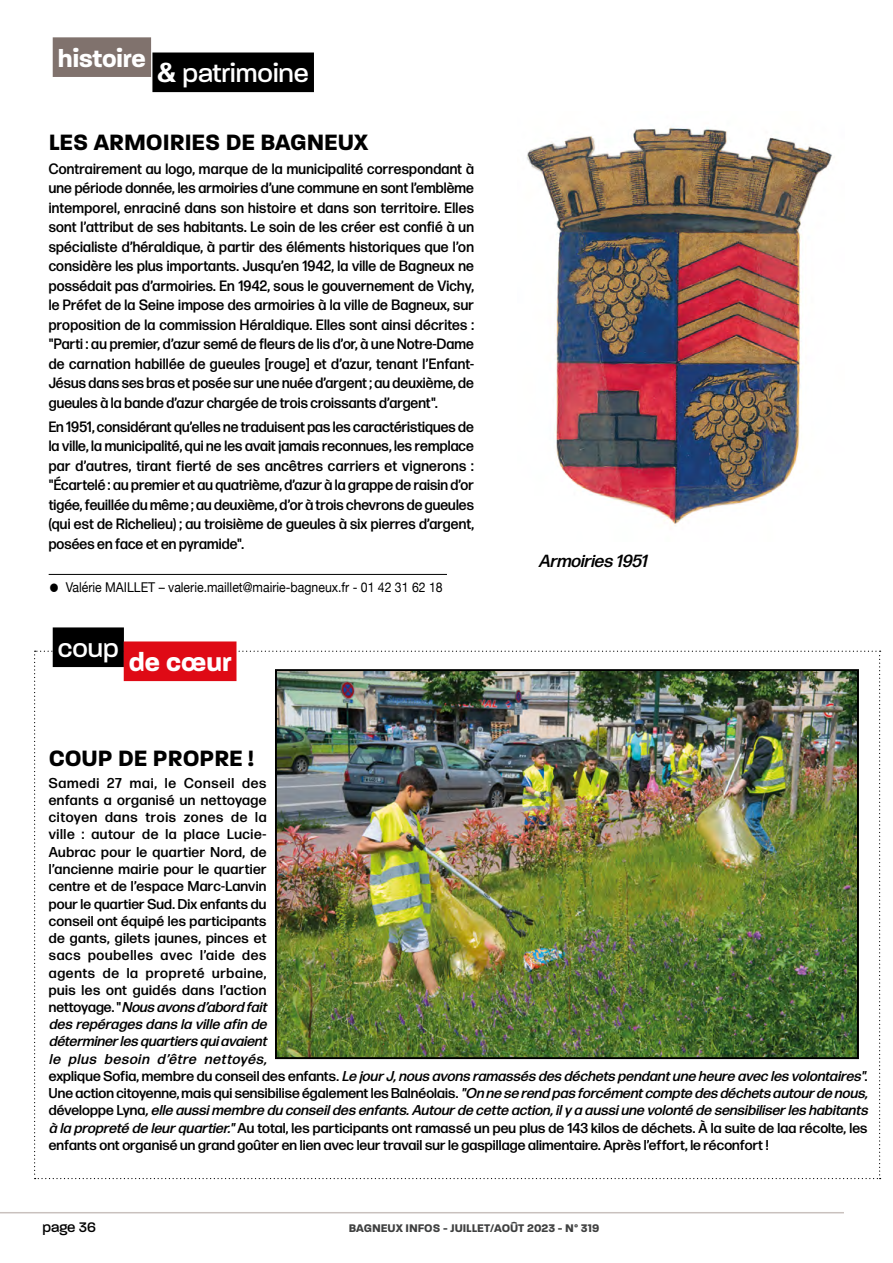
<style>
.page{position:relative;width:893px;height:1263px;background:#fff}
.page>*{position:absolute;margin:0;border:0;box-sizing:border-box;transform-origin:0 0}
.t1{font:500 27px "Paralucent";color:#fff}
.t2{font:700 27px "Paralucent";color:#fff}
.t3{font:700 25.5px "Paralucent";color:#fff}
.t4{font:700 24px "Paralucent";color:#000}
.t5{font:italic 500 17.55px "Forma DJR Deck";color:#000}
.t6{font:500 15px/19.5px "Forma DJR Deck";letter-spacing:.01em;color:#000;text-align:justify;scale:.95 1}
.t7{font:500 15px "Paralucent";color:#000}
.t8{font:500 14.25px/17.2px "Forma DJR Deck";letter-spacing:.015em;color:#000}
.t9{font:13.5px "Helvetica Neue";color:#000;scale:.91 1}
.t10{font:700 12px "Paralucent";color:#3f4040}
.s1{font-family:"Forma DJR Deck";font-weight:700}
.s2{font-style:italic}
</style>
<div class="page">
<hr style="left:0;top:1212px;width:844px;height:1px;background:#c9c1be">
<div style="left:53px;top:37px;width:98px;height:40px;background:#80726d"></div>
<div style="left:152px;top:53px;width:162px;height:39px;background:#000"></div>
<svg style="left:34px;top:651px;width:847px;height:528px"></svg>
<hr style="left:49px;top:574px;width:398px;height:1px;background:#000">
<img style="left:527px;top:127px;width:305px;height:398px">
<img style="left:278px;top:672px;width:578px;height:384px">
<div style="left:275px;top:669px;width:584px;height:390px;border:2px solid #000"></div>
<div style="left:53px;top:627px;width:71px;height:40px;background:#000"></div>
<div style="left:124px;top:641px;width:112px;height:40px;background:#df0a15"></div>
<h2 class="t3" style="left:58px;top:43px;width:90px">histoire</h2>
<h1 class="t1" style="left:158px;top:57px;width:153px"><span class="s1">&amp;</span> patrimoine</h1>
<h3 class="t4" style="left:49px;top:128px;width:321px">LES ARMOIRIES DE BAGNEUX</h3>
<p class="t6" style="left:49px;top:159px;width:449px">Contrairement au logo, marque de la municipalité correspondant à une période donnée, les armoiries d’une commune en sont l’emblème intemporel, enraciné dans son histoire et dans son territoire. Elles sont l’attribut de ses habitants. Le soin de les créer est confié à un spécialiste d’héraldique, à partir des éléments historiques que l’on considère les plus importants. Jusqu’en 1942, la ville de Bagneux ne possédait pas d’armoiries. En 1942, sous le gouvernement de Vichy, le Préfet de la Seine impose des armoiries à la ville de Bagneux, sur proposition de la commission Héraldique. Elles sont ainsi décrites : "Parti : au premier, d’azur semé de fleurs de lis d’or, à une Notre-Dame de carnation habillée de gueules [rouge] et d’azur, tenant l’Enfant-Jésus dans ses bras et posée sur une nuée d’argent ; au deuxième, de gueules à la bande d’azur chargée de trois croissants d’argent".</p>
<p class="t6" style="left:49px;top:416px;width:449px">En 1951, considérant qu’elles ne traduisent pas les caractéristiques de la ville, la municipalité, qui ne les avait jamais reconnues, les remplace par d’autres, tirant fierté de ses ancêtres carriers et vignerons : "Écartelé : au premier et au quatrième, d’azur à la grappe de raisin d’or tigée, feuillée du même ; au deuxième, d’or à trois chevrons de gueules (qui est de Richelieu) ; au troisième de gueules à six pierres d’argent, posées en face et en pyramide".</p>
<p class="t9" style="left:49px;top:577px;width:434px">● Valérie MAILLET – valerie.maillet@mairie-bagneux.fr - 01 42 31 62 18</p>
<h1 class="t1" style="left:58px;top:632px;width:62px">coup</h1>
<h1 class="t2" style="left:129px;top:646px;width:104px">de cœur</h1>
<p class="t5" style="left:538px;top:549px;width:114px">Armoiries 1951</p>
<h3 class="t4" style="left:49px;top:744px;width:207px">COUP DE PROPRE !</h3>
<p class="t8" style="left:49px;top:774px;width:824px">Samedi 27 mai, le Conseil des<br>enfants a organisé un nettoyage<br>citoyen dans trois zones de la<br>ville : autour de la place Lucie-<br>Aubrac pour le quartier Nord, de<br>l’ancienne mairie pour le quartier<br>centre et de l’espace Marc-Lanvin<br>pour le quartier Sud. Dix enfants du<br>conseil ont équipé les participants<br>de gants, gilets jaunes, pinces et<br>sacs poubelles avec l’aide des<br>agents de la propreté urbaine,<br>puis les ont guidés dans l’action<br>n e t t o y a g e . " <span class="s2">Nous avons d’abord fait<br>des repérages dans la ville afin de<br>déterminerles quartiers quiavaient<br>le plus besoin d’être nettoyés,<br></span>e x p l i q u e S o f i a , m e m b r e d u c o n s e i l d e s e n f a n t s . <span class="s2">Le jourJ,nous avons ramassés des déchets pendantune heure avec les volontaires"</span>.<br>Une action citoyenne, mais qui sensibilise également les Balnéolais. <span class="s2">"On ne se rend pas forcémentcompte des déchets autourde nous, </span>d é v e l o p p e Ly n a <span class="s2">,elle aussimembre du conseildes enfants.Autourde cette action,ily a aussiune volonté de sensibiliserles habitants à la propreté de leurquartier."</span>Au total, les participants ont ramassé un peu plus de 143 kilos de déchets. À la suite de laa récolte, les enfants ont organisé un grand goûter en lien avec leur travail sur le gaspillage alimentaire. Après l’effort, le réconfort !</p>
<p class="t7" style="left:43px;top:1218px;width:55px">page 36</p>
<p class="t10" style="left:349px;top:1221px;width:252px">BAGNEUX INFOS - JUILLET/AOÛT 2023 - N° 319</p>
</div>
